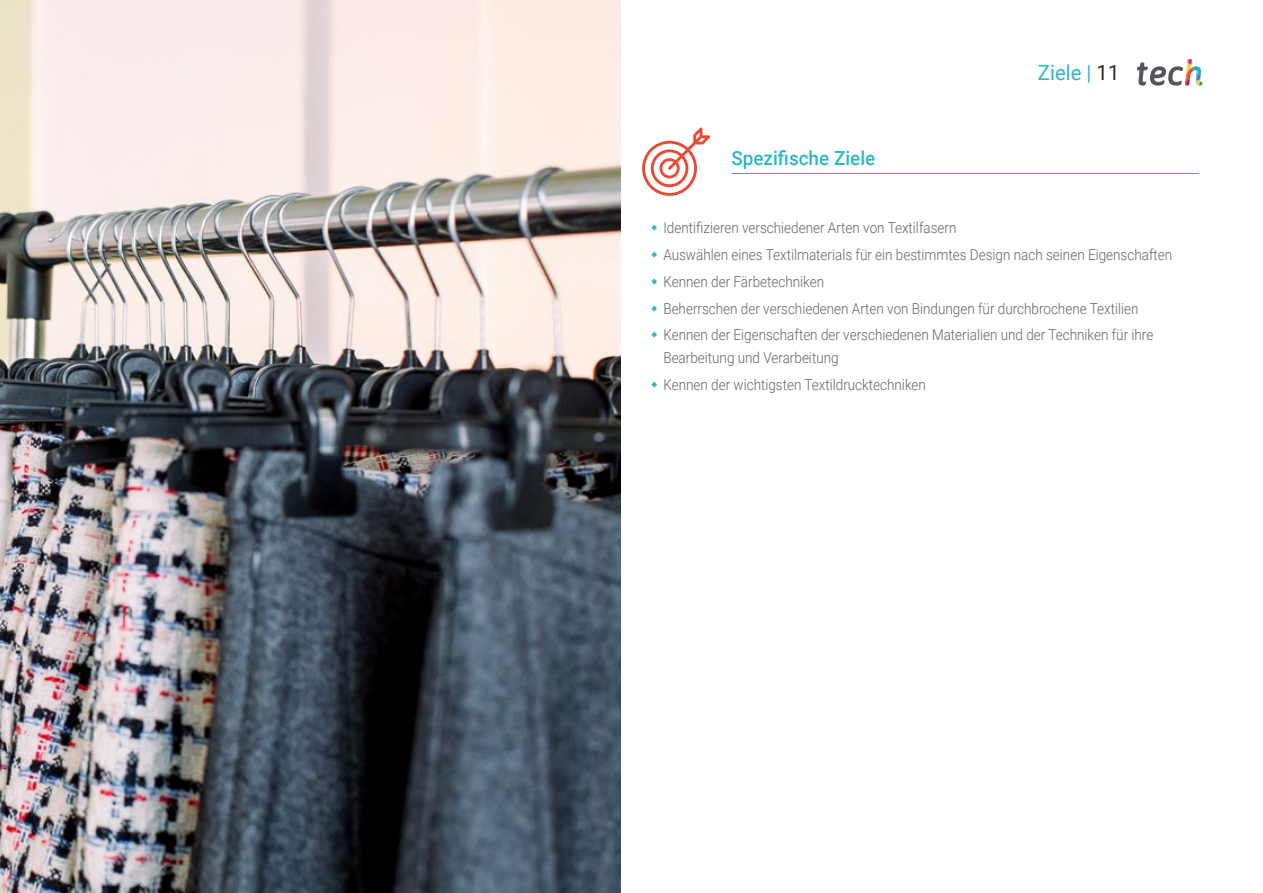
<style>
.page{position:relative;width:1263px;height:893px;background:#fff}
.page>*{position:absolute;margin:0;border:0;box-sizing:border-box;transform-origin:0 0}
.t1{font:21px "Roboto";color:#2db8c5}
.t2{font:500 19.5px "Roboto";color:#2db8c5}
.t3{font:300 15px/26.7px "Roboto";color:#61646a;scale:.9 1}
.s1{color:#312e20}
</style>
<div class="page">
<hr style="left:731px;top:173px;width:468px;height:1px;background:#2db8c5">
<svg style="left:642px;top:127px;width:68px;height:69px"></svg>
<img style="left:0;top:0;width:621px;height:893px">
<svg style="left:1137px;top:59px;width:65px;height:27px"></svg>
<h2 class="t2" style="left:731px;top:144px;width:145px">Spezifische Ziele</h2>
<h1 class="t1" style="left:1038px;top:57px;width:83px">Ziele | <span class="s1">11</span></h1>
<p class="t3" style="left:663px;top:214px;width:567px">Identifizieren verschiedener Arten von Textilfasern<br>Auswählen eines Textilmaterials für ein bestimmtes Design nach seinen Eigenschaften Kennen der Färbetechniken<br>Beherrschen der verschiedenen Arten von Bindungen für durchbrochene Textilien Kennen der Eigenschaften der verschiedenen Materialien und der Techniken für ihre</p>
<p class="t3" style="left:663px;top:344px;width:293px">Bearbeitung und Verarbeitung<br>Kennen der wichtigsten Textildrucktechniken</p>
</div>
